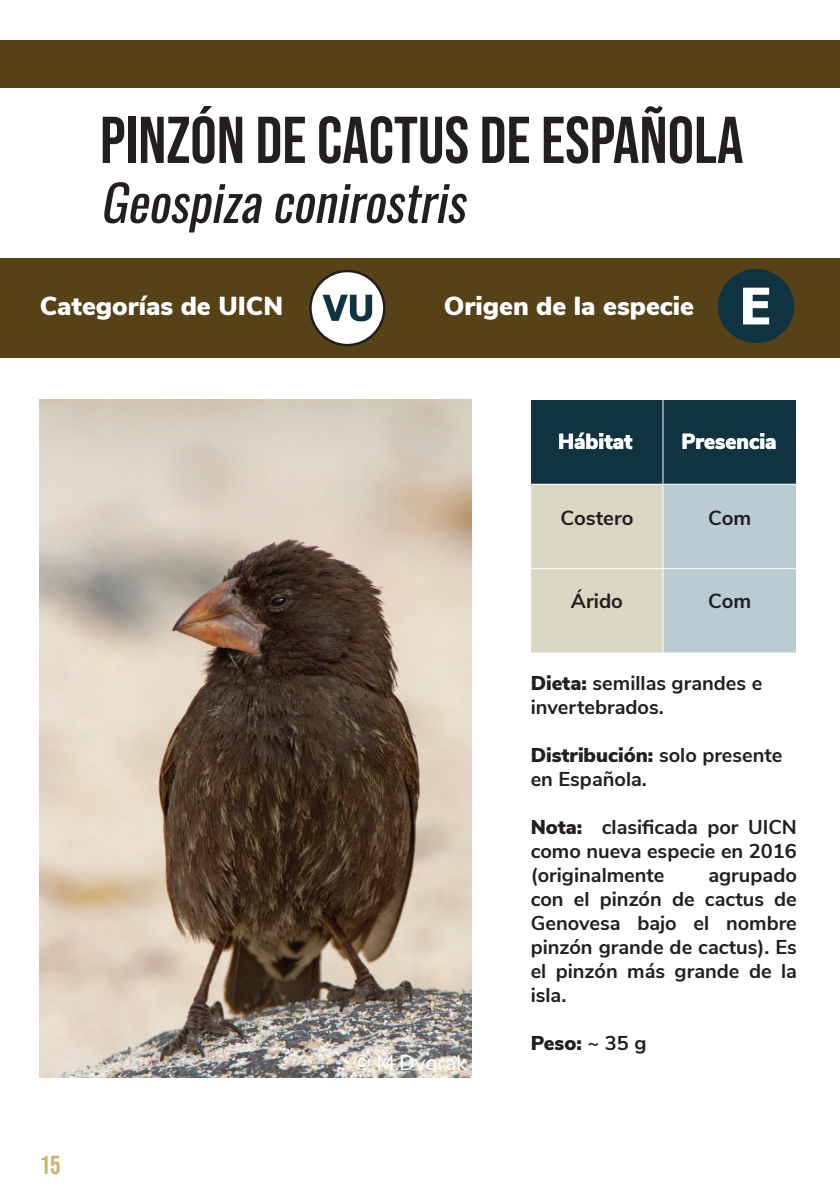
<style>
.page{position:relative;width:840px;height:1191px;background:#fff}
.page>*{position:absolute;margin:0;border:0;box-sizing:border-box;transform-origin:0 0}
.t1{font:66px "Bebas Neue";color:#231f20}
.t2{font:italic 50px "Oswald";color:#231f20}
.t3{font:900 26px "Nunito Sans";color:#fff}
.t4{font:26px "Bebas Neue";color:#c7b56f}
.t5{font:900 21.8px "Nunito Sans";color:#fff;scale:.95 1}
.t6{font:21.4px "Nunito Sans";color:#fff}
.t7{font:700 20.4px "Nunito Sans";color:#231f20}
.t8{font:700 20px/24px "Nunito Sans";color:#231f20}
.t9{font:900 20px "Nunito Sans";color:#231f20}
.s1{font-weight:900}
.s2{font-weight:700}
</style>
<div class="page">
<div style="left:0;top:258px;width:839px;height:99px;background:#574217"></div>
<div style="left:531px;top:400px;width:264px;height:84px;background:#0f3341"></div>
<div style="left:531px;top:484px;width:149px;height:84px;background:#dad7c3"></div>
<div style="left:663px;top:484px;width:132px;height:84px;background:#bbcbd4"></div>
<div style="left:531px;top:568px;width:155px;height:84px;background:#dad7c3"></div>
<div style="left:662px;top:568px;width:133px;height:84px;background:#bbcbd4"></div>
<hr style="left:530px;top:484px;width:265px;height:1px;background:#fff">
<hr style="left:530px;top:568px;width:265px;height:1px;background:#fff">
<hr style="left:662px;top:400px;width:1px;height:252px;background:#fff">
<div style="left:0;top:40px;width:839px;height:48px;background:#574217"></div>
<img style="left:40px;top:400px;width:431px;height:677px">
<div style="left:310px;top:271px;width:74px;height:74px;background:#fff;border-radius:50%"></div>
<div style="left:309px;top:270px;width:76px;height:76px;border:2px solid #201d1e;border-radius:50%"></div>
<svg style="left:322px;top:295px;width:50px;height:26px"></svg>
<div style="left:717px;top:269px;width:76px;height:74px;background:#0f3341;border-radius:50%"></div>
<svg style="left:743px;top:288px;width:25px;height:36px"></svg>
<h1 class="t1" style="left:100px;top:103px;width:644px">PINZÓN DE CACTUS DE ESPAÑOLA</h1>
<h2 class="t2" style="left:100px;top:158px;width:380px">Geospizaconirostris</h2>
<h3 class="t3" style="left:40px;top:286px;width:245px">Categorías de UICN</h3>
<h3 class="t3" style="left:443px;top:286px;width:252px">Origen de la especie</h3>
<p class="t5" style="left:558px;top:425px;width:80px">Hábitat</p>
<p class="t5" style="left:681px;top:425px;width:101px">Presencia</p>
<p class="t7" style="left:560px;top:502px;width:74px">Costero</p>
<p class="t7" style="left:707px;top:502px;width:45px">Com</p>
<h3 class="t4" style="left:40px;top:1150px;width:22px">15</h3>
<p class="t6" style="left:353px;top:1046px;width:115px">© M.Dvorak</p>
<p class="t7" style="left:570px;top:586px;width:54px">Árido</p>
<p class="t7" style="left:707px;top:586px;width:45px">Com</p>
<p class="t8" style="left:530px;top:670px;width:233px"><span class="s1">Dieta:</span> semillas grandes e invertebrados.</p>
<p class="t8" style="left:530px;top:742px;width:253px"><span class="s1">Distribución:</span> solo presente en Española.</p>
<p class="t8" style="left:530px;top:814px;width:267px;text-align:justify"><span class="s1">Nota:</span> clasificada por UICN como nueva especie en 2016 (originalmente</p>
<p class="t8" style="left:530px;top:862px;width:267px;text-align:justify;text-indent:177px">agrupado con el pinzón de cactus de Genovesa bajo el nombre pinzón grande de cactus). Es el pinzón más grande de la isla.</p>
<p class="t9" style="left:530px;top:1028px;width:117px">Peso: <span class="s2">~ 35 g</span></p>
</div>
